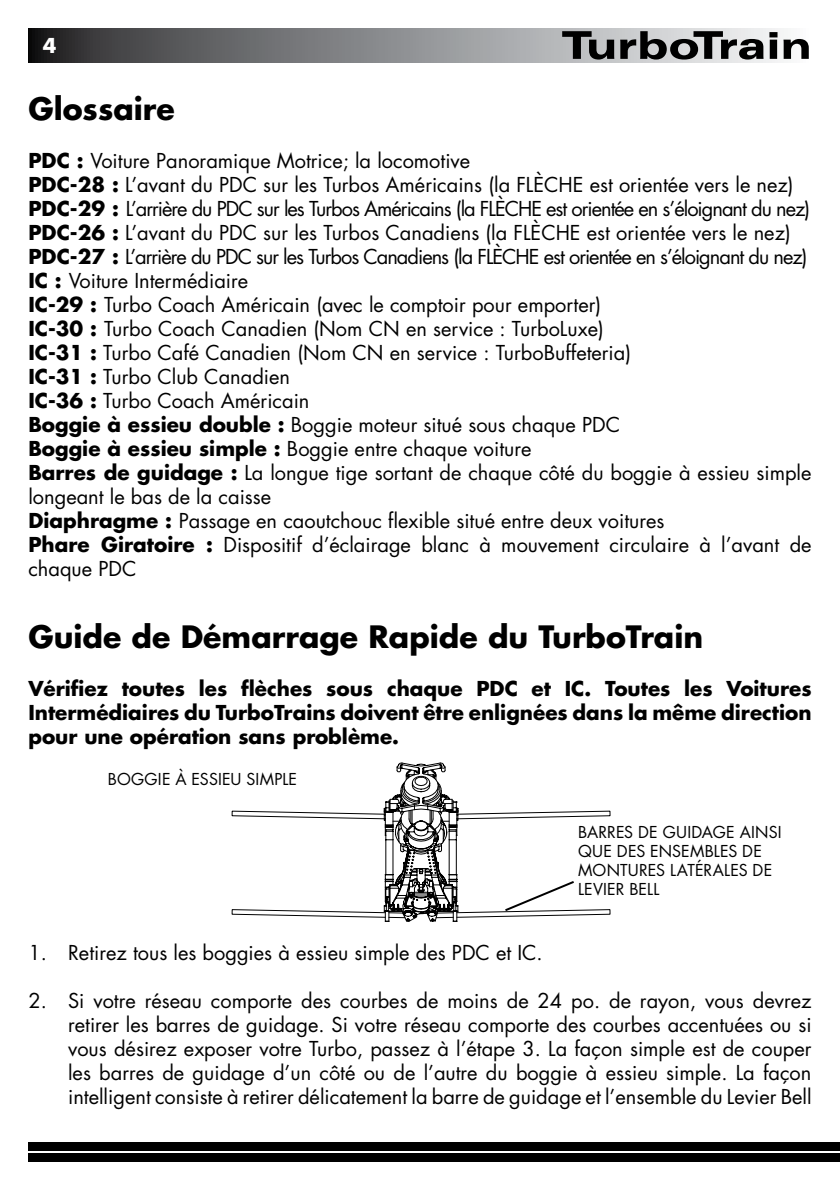
<style>
.page{position:relative;width:840px;height:1191px;background:#fff}
.page>*{position:absolute;margin:0;border:0;box-sizing:border-box;transform-origin:0 0}
.t1{font:700 30px "Futura";color:#000}
.t2{font:20px/24px "Futura";color:#000}
.t3{font:700 20px/24px "Futura";color:#000;text-align:justify}
.t4{font:700 20px "Futura";color:#fff}
.t5{font:16px "Futura";letter-spacing:.015em;color:#000}
.s1{font-weight:700}
</style>
<div class="page">
<svg style="left:28px;top:28px;width:781px;height:34px;background:#7c7d80"></svg>
<svg style="left:562px;top:31px;width:52px;height:29px;background:#6a6b6c"></svg>
<svg style="left:620px;top:31px;width:143px;height:29px;background:#79797a"></svg>
<svg style="left:769px;top:32px;width:8px;height:27px"></svg>
<svg style="left:783px;top:39px;width:25px;height:20px"></svg>
<div style="left:28px;top:1142px;width:811px;height:8px;background:#000"></div>
<div style="left:28px;top:1153px;width:811px;height:8px;background:#000"></div>
<svg style="left:232px;top:808px;width:378px;height:110px"></svg>
<svg style="left:383px;top:762px;width:75px;height:159px"></svg>
<svg style="left:502px;top:879px;width:74px;height:34px"></svg>
<p class="t4" style="left:43px;top:32px;width:15px">4</p>
<h1 class="t1" style="left:28px;top:88px;width:148px">Glossaire</h1>
<p class="t2" style="left:28px;top:148px;width:784px"><span class="s1">PDC :</span> Voiture Panoramique Motrice; la locomotive<br><span class="s1">PDC-28 :</span> L’avant du PDC sur les Turbos Américains (la FLÈCHE est orientée vers le nez)<br><span class="s1">PDC-29 :</span> L’arrière du PDC sur les Turbos Américains (la FLÈCHE est orientée en s’éloignant du nez)<br><span class="s1">PDC-26 :</span> L’avant du PDC sur les Turbos Canadiens (la FLÈCHE est orientée vers le nez)<br><span class="s1">PDC-27 :</span> L’arrière du PDC sur les Turbos Canadiens (la FLÈCHE est orientée en s’éloignant du nez)<br><span class="s1">IC :</span> Voiture Intermédiaire<br><span class="s1">IC-29 :</span> Turbo Coach Américain (avec le comptoir pour emporter)<br><span class="s1">IC-30 :</span> Turbo Coach Canadien (Nom CN en service : TurboLuxe)<br><span class="s1">IC-31 :</span> Turbo Café Canadien (Nom CN en service : TurboBuffeteria)<br><span class="s1">IC-31 :</span> Turbo Club Canadien<br><span class="s1">IC-36 :</span> Turbo Coach Américain<br><span class="s1">Boggie à essieu double :</span> Boggie moteur situé sous chaque PDC<br><span class="s1">Boggie à essieu simple :</span> Boggie entre chaque voiture<br><span class="s1">Barres de guidage :</span> La longue tige sortant de chaque côté du boggie à essieu simple longeant le bas de la caisse<br><span class="s1">Diaphragme :</span> Passage en caoutchouc flexible situé entre deux voitures<br><span class="s1">Phare Giratoire :</span> Dispositif d’éclairage blanc à mouvement circulaire à l’avant de chaque PDC</p>
<h1 class="t1" style="left:28px;top:616px;width:676px">Guide de Démarrage Rapide du TurboTrain</h1>
<p class="t3" style="left:28px;top:676px;width:784px">Vérifiez toutes les flèches sous chaque PDC et IC. Toutes les Voitures Intermédiaires du TurboTrains doivent être enlignées dans la même direction pour une opération sans problème.</p>
<p class="t5" style="left:108px;top:768px;width:12px">boggie</p>
<p class="t5" style="left:175px;top:768px;width:26px">à essieu</p>
<p class="t5" style="left:246px;top:768px;width:10px">simple</p>
<p class="t5" style="left:577px;top:821px;width:10px">barres</p>
<p class="t5" style="left:637px;top:821px;width:36px">de guidage</p>
<p class="t5" style="left:739px;top:821px;width:10px">ainsi</p>
<p class="t5" style="left:577px;top:840px;width:12px">que</p>
<p class="t5" style="left:616px;top:840px;width:10px">des</p>
<p class="t5" style="left:650px;top:840px;width:11px">ensembles</p>
<p class="t5" style="left:741px;top:840px;width:10px">de</p>
<p class="t5" style="left:577px;top:859px;width:26px">Montures</p>
<p class="t5" style="left:669px;top:859px;width:17px">Latérales</p>
<p class="t5" style="left:752px;top:859px;width:10px">de</p>
<p class="t5" style="left:577px;top:878px;width:15px">Levier</p>
<p class="t5" style="left:629px;top:878px;width:17px">Bell</p>
<p class="t2" style="left:28px;top:940px;width:515px">1. Retirez tous les boggies à essieu simple des PDC et IC.</p>
<p class="t2" style="left:68px;top:988px;width:744px;text-align:justify;text-indent:-40px">2. Si votre réseau comporte des courbes de moins de 24 po. de rayon, vous devrez retirer les barres de guidage. Si votre réseau comporte des courbes accentuées ou si vous désirez exposer votre Turbo, passez à l’étape 3. La façon simple est de couper les barres de guidage d’un côté ou de l’autre du boggie à essieu simple. La façon intelligent consiste à retirer délicatement la barre de guidage et l’ensemble du Levier Bell</p>
</div>
